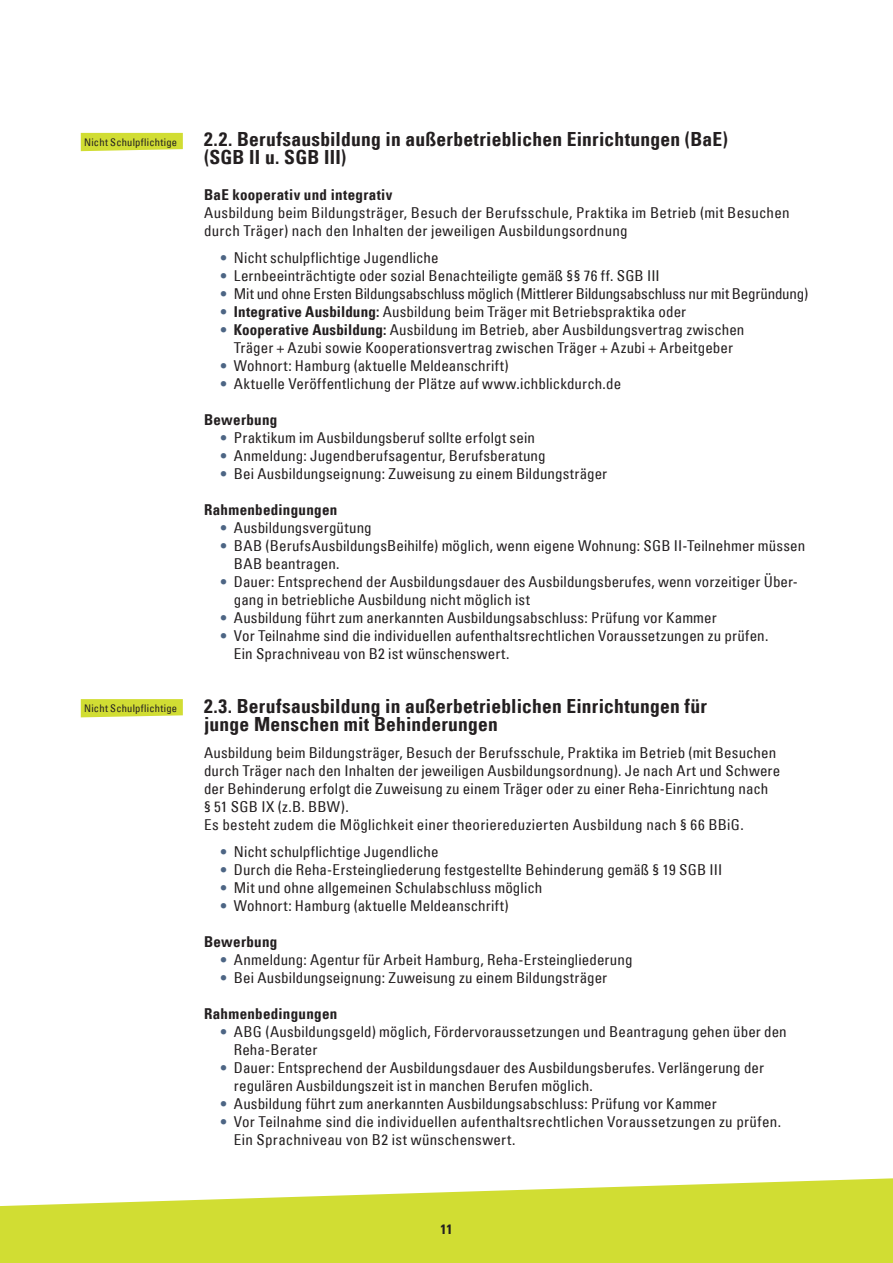
<style>
.page{position:relative;width:893px;height:1263px;background:#fff}
.page>*{position:absolute;margin:0;border:0;box-sizing:border-box;transform-origin:0 0}
.t1{font:700 condensed 19.5px/18px "Univers LT";letter-spacing:.01em;color:#231f20}
.t2{font:condensed 15px/18px "Univers LTW01 57";letter-spacing:.01em;color:#231f20}
.t3{font:condensed 15px "Univers LTW01 57";letter-spacing:-.015em;color:#231f20}
.t4{font:700 condensed 15px "Univers LT";letter-spacing:.02em;color:#231f20}
.t5{font:700 condensed 13.5px "Univers LT";color:#231f20}
.t6{font:condensed 10.5px "Univers LTW01 57";letter-spacing:.02em;color:#231f20}
.s1{color:#4d6584}
.s2{font-family:"Univers LT";font-weight:700}
</style>
<div class="page">
<svg style="left:81px;top:133px;width:102px;height:18px"></svg>
<svg style="left:0;top:1178px;width:893px;height:85px;fill:#d1dd33"></svg>
<svg style="left:81px;top:699px;width:102px;height:18px"></svg>
<p class="t6" style="left:84px;top:135px;width:94px">Nicht Schulpflichtige</p>
<p class="t6" style="left:84px;top:701px;width:94px">Nicht Schulpflichtige</p>
<h1 class="t1" style="left:204px;top:130px;width:525px">2.2. Berufsausbildung in außerbetrieblichen Einrichtungen (BaE) (SGB II u. SGB III)</h1>
<p class="t4" style="left:204px;top:185px;width:190px">BaE kooperativ und integrativ</p>
<p class="t2" style="left:204px;top:203px;width:587px">Ausbildung beim Bildungsträger, Besuch der Berufsschule, Praktika im Betrieb (mit Besuchen durch Träger) nach den Inhalten der jeweiligen Ausbildungsordnung</p>
<p class="t2" style="left:221px;top:248px;width:219px"><span class="s1">•</span> Nicht schulpflichtige Jugendliche</p>
<p class="t2" style="left:221px;top:266px;width:440px"><span class="s1">•</span> Lernbeeinträchtigte oder sozial Benachteiligte gemäß §§ 76 ff. SGB III</p>
<p class="t3" style="left:221px;top:284px;width:589px"><span class="s1">•</span> Mit und ohne Ersten Bildungsabschluss möglich (Mittlerer Bildungsabschluss nur mit Begründung)</p>
<p class="t2" style="left:221px;top:302px;width:467px"><span class="s1">•</span> <span class="s2">Integrative Ausbildung:</span> Ausbildung beim Träger mit Betriebspraktika oder</p>
<p class="t2" style="left:221px;top:320px;width:525px;text-align:center"><span class="s1">•</span> <span class="s2">Kooperative Ausbildung:</span> Ausbildung im Betrieb, aber Ausbildungsvertrag zwischen<br>Träger + Azubi sowie Kooperationsvertrag zwischen Träger + Azubi + Arbeitgeber</p>
<p class="t2" style="left:221px;top:356px;width:289px"><span class="s1">•</span> Wohnort: Hamburg (aktuelle Meldeanschrift)</p>
<p class="t2" style="left:221px;top:374px;width:402px"><span class="s1">•</span> Aktuelle Veröffentlichung der Plätze auf www.ichblickdurch.de</p>
<p class="t4" style="left:204px;top:410px;width:75px">Bewerbung</p>
<p class="t2" style="left:221px;top:428px;width:315px"><span class="s1">•</span> Praktikum im Ausbildungsberuf sollte erfolgt sein</p>
<p class="t2" style="left:221px;top:446px;width:326px"><span class="s1">•</span> Anmeldung: Jugendberufsagentur, Berufsberatung</p>
<p class="t2" style="left:221px;top:464px;width:388px"><span class="s1">•</span> Bei Ausbildungseignung: Zuweisung zu einem Bildungsträger</p>
<p class="t4" style="left:204px;top:500px;width:135px">Rahmenbedingungen</p>
<p class="t2" style="left:221px;top:518px;width:152px"><span class="s1">•</span> Ausbildungsvergütung</p>
<p class="t2" style="left:234px;top:536px;width:573px;text-indent:-13px"><span class="s1">•</span> BAB (BerufsAusbildungsBeihilfe) möglich, wenn eigene Wohnung: SGB II-Teilnehmer müssen<br>BAB beantragen.</p>
<p class="t2" style="left:234px;top:572px;width:565px;text-indent:-13px"><span class="s1">•</span> Dauer: Entsprechend der Ausbildungsdauer des Ausbildungsberufes, wenn vorzeitiger Über&shy;gang in betriebliche Ausbildung nicht möglich ist</p>
<p class="t2" style="left:221px;top:608px;width:497px"><span class="s1">•</span> Ausbildung führt zum anerkannten Ausbildungsabschluss: Prüfung vor Kammer</p>
<p class="t2" style="left:234px;top:626px;width:536px;text-indent:-13px"><span class="s1">•</span> Vor Teilnahme sind die individuellen aufenthaltsrechtlichen Voraussetzungen zu prüfen.<br>Ein Sprachniveau von B2 ist wünschenswert.</p>
<h1 class="t1" style="left:204px;top:697px;width:504px">2.3. Berufsausbildung in außerbetrieblichen Einrichtungen für junge Menschen mit Behinderungen</h1>
<p class="t2" style="left:204px;top:743px;width:578px">Ausbildung beim Bildungsträger, Besuch der Berufsschule, Praktika im Betrieb (mit Besuchen durch Träger nach den Inhalten der jeweiligen Ausbildungsordnung). Je nach Art und Schwere der Behinderung erfolgt die Zuweisung zu einem Träger oder zu einer Reha-Einrichtung nach<br>§ 51 SGB IX (z.B. BBW).<br>Es besteht zudem die Möglichkeit einer theoriereduzierten Ausbildung nach § 66 BBiG.</p>
<p class="t2" style="left:221px;top:842px;width:219px"><span class="s1">•</span> Nicht schulpflichtige Jugendliche</p>
<p class="t2" style="left:221px;top:860px;width:503px"><span class="s1">•</span> Durch die Reha-Ersteingliederung festgestellte Behinderung gemäß § 19 SGB III</p>
<p class="t2" style="left:221px;top:878px;width:323px"><span class="s1">•</span> Mit und ohne allgemeinen Schulabschluss möglich</p>
<p class="t2" style="left:221px;top:896px;width:289px"><span class="s1">•</span> Wohnort: Hamburg (aktuelle Meldeanschrift)</p>
<p class="t4" style="left:204px;top:932px;width:75px">Bewerbung</p>
<p class="t2" style="left:221px;top:950px;width:413px"><span class="s1">•</span> Anmeldung: Agentur für Arbeit Hamburg, Reha-Ersteingliederung</p>
<p class="t2" style="left:221px;top:968px;width:388px"><span class="s1">•</span> Bei Ausbildungseignung: Zuweisung zu einem Bildungsträger</p>
<p class="t4" style="left:204px;top:1004px;width:135px">Rahmenbedingungen</p>
<p class="t2" style="left:234px;top:1022px;width:554px;text-indent:-13px"><span class="s1">•</span> ABG (Ausbildungsgeld) möglich, Fördervoraussetzungen und Beantragung gehen über den<br>Reha-Berater</p>
<p class="t2" style="left:234px;top:1058px;width:532px;text-indent:-13px"><span class="s1">•</span> Dauer: Entsprechend der Ausbildungsdauer des Ausbildungsberufes. Verlängerung der regulären Ausbildungszeit ist in manchen Berufen möglich.</p>
<p class="t2" style="left:221px;top:1094px;width:497px"><span class="s1">•</span> Ausbildung führt zum anerkannten Ausbildungsabschluss: Prüfung vor Kammer</p>
<p class="t2" style="left:234px;top:1112px;width:549px;text-indent:-13px"><span class="s1">•</span> Vor Teilnahme sind die individuellen aufenthaltsrechtlichen Voraussetzungen zu prüfen.<br>Ein Sprachniveau von B2 ist wünschenswert.</p>
<p class="t5" style="left:441px;top:1221px;width:13px">11</p>
</div>
